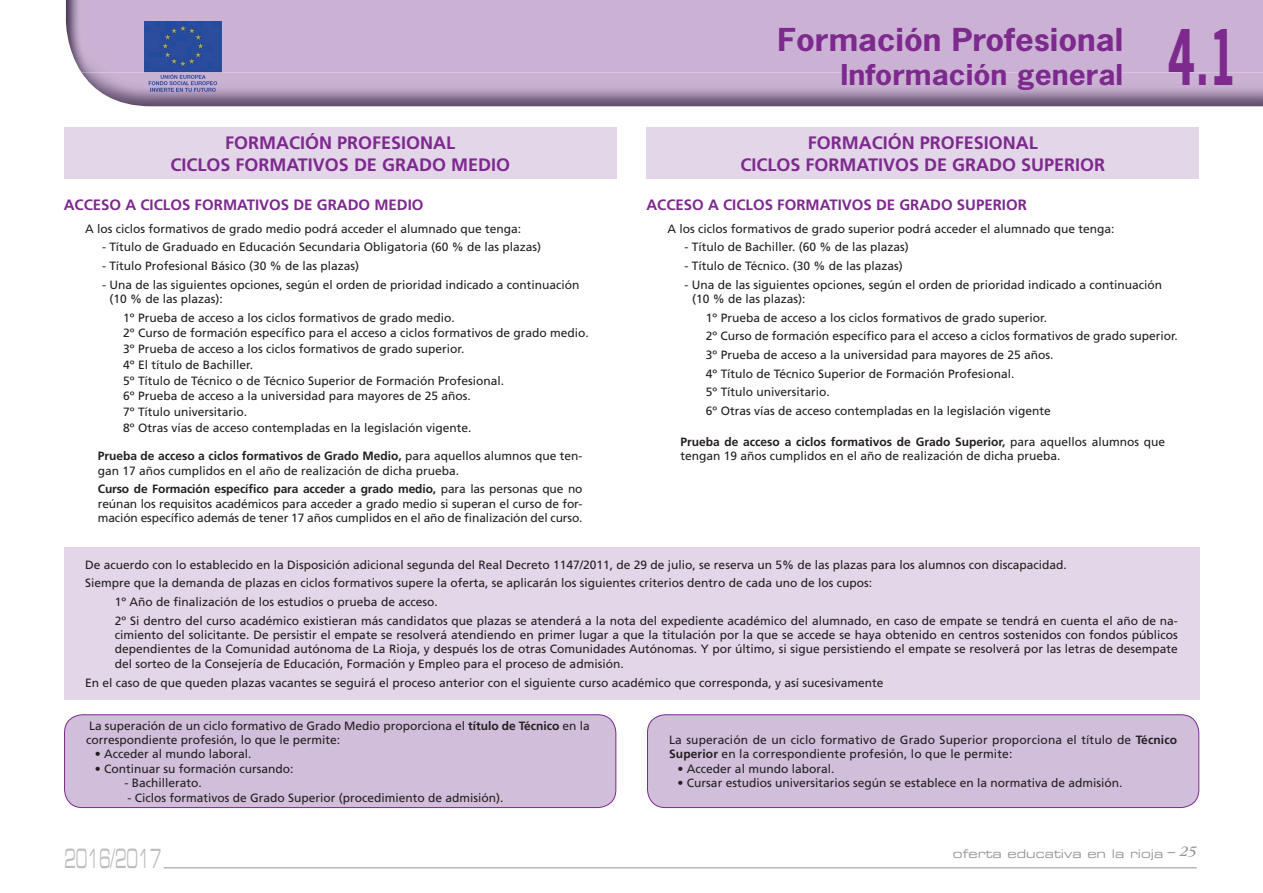
<style>
.page{position:relative;width:1263px;height:893px;background:#fff}
.page>*{position:absolute;margin:0;border:0;box-sizing:border-box;transform-origin:0 0}
.t1{font:700 72px "News Gothic Std";color:#7d298e;scale:.62 1}
.t2{font:700 29.7px "News Gothic Std";color:#7d298e;scale:1.11 1}
.t3{font:700 27px "News Gothic Std";color:#7d298e;scale:1.11 1}
.t4{font:26.55px "Eurostile Extended Two";color:#bcbdc0;scale:.45 1}
.t5{font:700 18px/21.6px "Frutiger LT Std";color:#7d298e;text-align:center}
.t6{font:700 15px "Frutiger LT Std";color:#7d298e}
.t7{font:12px/14.4px "Frutiger LT Std";color:#231f20}
.t8{font:12px "Eurostile Extended Two";color:#939598}
.s1{font-weight:700}
.s2{font-family:"ITC Garamond Std";font-style:italic;font-size:15px}
</style>
<div class="page">
<hr style="left:164px;top:867px;width:1033px;height:1px;background:#939598">
<img style="left:82px;top:73px;width:1181px;height:33px">
<div style="left:66px;top:0;width:1197px;height:73px;background:#cbb2d4"></div>
<img style="left:145px;top:21px;width:76px;height:75px">
<div style="left:64px;top:128px;width:553px;height:51px;background:#e2d6e8"></div>
<div style="left:646px;top:128px;width:553px;height:51px;background:#e2d6e8"></div>
<div style="left:64px;top:547px;width:1135px;height:152px;background:#e2d6e8"></div>
<div style="left:65px;top:715px;width:551px;height:92px;background:#d1beda;border-radius:18px"></div>
<div style="left:64px;top:714px;width:552px;height:94px;border:1px solid #7d298e;border-radius:18px"></div>
<div style="left:647px;top:715px;width:552px;height:92px;background:#d1beda;border-radius:18px"></div>
<div style="left:647px;top:714px;width:552px;height:94px;border:1px solid #7d298e;border-radius:18px"></div>
<h2 class="t2" style="left:778px;top:20px;width:313px">Formación Profesional</h2>
<h3 class="t3" style="left:840px;top:57px;width:256px">Información general</h3>
<h1 class="t1" style="left:1167px;top:10px;width:114px">4.1</h1>
<h3 class="t5" style="left:170px;top:132px;width:341px">FORMACIÓN PROFESIONAL<br>CICLOS FORMATIVOS DE GRADO MEDIO</h3>
<h3 class="t5" style="left:740px;top:132px;width:366px">FORMACIÓN PROFESIONAL<br>CICLOS FORMATIVOS DE GRADO SUPERIOR</h3>
<p class="t6" style="left:646px;top:196px;width:382px">ACCESO A CICLOS FORMATIVOS DE GRADO SUPERIOR</p>
<p class="t7" style="left:668px;top:221px;width:448px">A los ciclos formativos de grado superior podrá acceder el alumnado que tenga:</p>
<p class="t7" style="left:685px;top:240px;width:226px">- Título de Bachiller. (60 % de las plazas)</p>
<p class="t7" style="left:685px;top:259px;width:220px">- Título de Técnico. (30 % de las plazas)</p>
<p class="t7" style="left:692px;top:277px;width:471px;text-indent:-8px">- Una de las siguientes opciones, según el orden de prioridad indicado a continuación (10 % de las plazas):</p>
<p class="t7" style="left:706px;top:308px;width:473px;line-height:18.6px">1º Prueba de acceso a los ciclos formativos de grado superior.<br>2º Curso de formación específico para el acceso a ciclos formativos de grado superior.<br>3º Prueba de acceso a la universidad para mayores de 25 años.<br>4º Título de Técnico Superior de Formación Profesional.<br>5º Título universitario.<br>6º Otras vías de acceso contempladas en la legislación vigente</p>
<p class="t7" style="left:680px;top:435px;width:486px"><span class="s1">Prueba de acceso a ciclos formativos de Grado Superior,</span> para aquellos alumnos que tengan 19 años cumplidos en el año de realización de dicha prueba.</p>
<p class="t6" style="left:64px;top:196px;width:361px">ACCESO A CICLOS FORMATIVOS DE GRADO MEDIO</p>
<p class="t7" style="left:85px;top:221px;width:438px">A los ciclos formativos de grado medio podrá acceder el alumnado que tenga:</p>
<p class="t7" style="left:102px;top:240px;width:441px">- Título de Graduado en Educación Secundaria Obligatoria (60 % de las plazas)</p>
<p class="t7" style="left:102px;top:259px;width:259px">- Título Profesional Básico (30 % de las plazas)</p>
<p class="t7" style="left:110px;top:277px;width:471px;text-indent:-8px">- Una de las siguientes opciones, según el orden de prioridad indicado a continuación (10 % de las plazas):</p>
<p class="t7" style="left:123px;top:310px;width:467px;line-height:15.6px">1º Prueba de acceso a los ciclos formativos de grado medio.<br>2º Curso de formación específico para el acceso a ciclos formativos de grado medio.<br>3º Prueba de acceso a los ciclos formativos de grado superior.<br>4º El título de Bachiller.<br>5º Título de Técnico o de Técnico Superior de Formación Profesional.<br>6º Prueba de acceso a la universidad para mayores de 25 años.<br>7º Título universitario.<br>8º Otras vías de acceso contempladas en la legislación vigente.</p>
<p class="t7" style="left:98px;top:449px;width:486px"><span class="s1">Prueba de acceso a ciclos formativos de Grado Medio,</span> para aquellos alumnos que ten&shy;gan 17 años cumplidos en el año de realización de dicha prueba.</p>
<p class="t7" style="left:98px;top:482px;width:486px;text-align:justify"><span class="s1">Curso de Formación específico para acceder a grado medio,</span> para las personas que no reúnan los requisitos académicos para acceder a grado medio si superan el curso de for&shy;mación específico además de tener 17 años cumplidos en el año de finalización del curso.</p>
<p class="t7" style="left:85px;top:557px;width:983px">De acuerdo con lo establecido en la Disposición adicional segunda del Real Decreto 1147/2011, de 29 de julio, se reserva un 5% de las plazas para los alumnos con discapacidad.</p>
<p class="t7" style="left:85px;top:576px;width:788px">Siempre que la demanda de plazas en ciclos formativos supere la oferta, se aplicarán los siguientes criterios dentro de cada uno de los cupos:</p>
<p class="t7" style="left:115px;top:595px;width:324px">1º Año de finalización de los estudios o prueba de acceso.</p>
<p class="t7" style="left:115px;top:613px;width:1064px">2º Si dentro del curso académico existieran más candidatos que plazas se atenderá a la nota del expediente académico del alumnado, en caso de empate se tendrá en cuenta el año de na-</p>
<p class="t7" style="left:115px;top:628px;width:1064px;text-align:justify">cimiento del solicitante. De persistir el empate se resolverá atendiendo en primer lugar a que la titulación por la que se accede se haya obtenido en centros sostenidos con fondos públicos dependientes de la Comunidad autónoma de La Rioja, y después los de otras Comunidades Autónomas. Y por último, si sigue persistiendo el empate se resolverá por las letras de desempate del sorteo de la Consejería de Educación, Formación y Empleo para el proceso de admisión.</p>
<p class="t7" style="left:85px;top:675px;width:800px">En el caso de que queden plazas vacantes se seguirá el proceso anterior con el siguiente curso académico que corresponda, y así sucesivamente</p>
<p class="t7" style="left:86px;top:718px;width:505px">La superación de un ciclo formativo de Grado Medio proporciona el <span class="s1">título de Técnico</span> en la correspondiente profesión, lo que le permite:</p>
<p class="t7" style="left:95px;top:747px;width:158px">• Acceder al mundo laboral.</p>
<p class="t7" style="left:95px;top:761px;width:200px">• Continuar su formación cursando:</p>
<p class="t7" style="left:124px;top:776px;width:79px">- Bachillerato.</p>
<p class="t7" style="left:127px;top:790px;width:378px">- Ciclos formativos de Grado Superior (procedimiento de admisión).</p>
<p class="t7" style="left:669px;top:733px;width:509px">La superación de un ciclo formativo de Grado Superior proporciona el título de <span class="s1">Técnico<br>Superior</span> en la correspondiente profesión, lo que le permite:</p>
<p class="t7" style="left:678px;top:761px;width:158px">• Acceder al mundo laboral.</p>
<p class="t7" style="left:678px;top:776px;width:446px">• Cursar estudios universitarios según se establece en la normativa de admisión.</p>
<h3 class="t4" style="left:64px;top:841px;width:217px">2016/2017</h3>
<p class="t8" style="left:953px;top:845px;width:245px">oferta educativa en la rioja <span class="s2">– 25</span></p>
</div>
